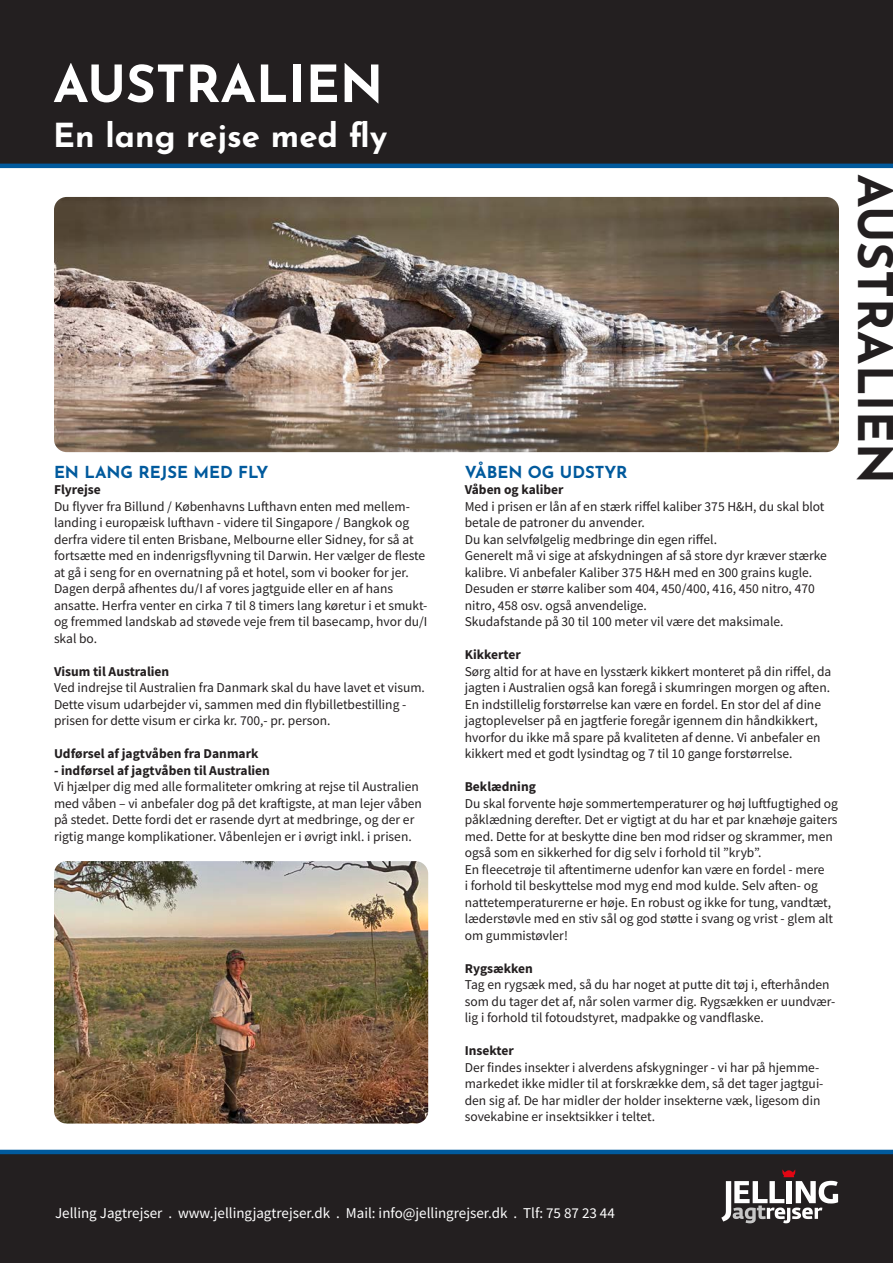
<style>
.page{position:relative;width:893px;height:1263px;background:#fff}
.page>*{position:absolute;margin:0;border:0;box-sizing:border-box;transform-origin:0 0}
.t1{font:700 51px "Josefin Sans";color:#fff}
.t2{font:700 48px "Josefin Sans";color:#231f20}
.t3{font:700 33px "Josefin Sans";color:#fff}
.t4{font:700 16.5px "Josefin Sans";color:#015a9d}
.t5{font:15px "Source Sans Pro";color:#fff}
.t6{font:13.5px/16.5px "Source Sans Pro";color:#231f20}
.t7{font:700 13.5px "Source Sans Pro";color:#231f20}
</style>
<div class="page">
<img style="left:54px;top:197px;width:785px;height:255px">
<div style="left:0;top:0;width:893px;height:168px;background:#231f20"></div>
<div style="left:0;top:1150px;width:893px;height:113px;background:#231f20"></div>
<svg style="left:721px;top:1169px;width:117px;height:54px"></svg>
<img style="left:54px;top:861px;width:374px;height:262px">
<h1 class="t1" style="left:53px;top:63px;width:332px">AUSTRALIEN</h1>
<h3 class="t3" style="left:53px;top:111px;width:336px">En lang rejse med fly</h3>
<p class="t4" style="left:54px;top:465px;width:216px">EN LANG REJSE MED FLY</p>
<p class="t7" style="left:54px;top:484px;width:48px">Flyrejse</p>
<p class="t6" style="left:54px;top:498px;width:375px">Du flyver fra Billund / Københavns Lufthavn enten med mellem&shy;landing i europæisk lufthavn - videre til Singapore / Bangkok og derfra videre til enten Brisbane, Melbourne eller Sidney, for så at fortsætte med en indenrigsflyvning til Darwin. Her vælger de fleste at gå i seng for en overnatning på et hotel, som vi booker for jer.<br>Dagen derpå afhentes du/I af vores jagtguide eller en af hans ansatte. Herfra venter en cirka 7 til 8 timers lang køretur i et smukt&shy;og fremmed landskab ad støvede veje frem til basecamp, hvor du/I skal bo.</p>
<p class="t7" style="left:54px;top:665px;width:117px">Visum til Australien</p>
<p class="t6" style="left:54px;top:680px;width:372px">Ved indrejse til Australien fra Danmark skal du have lavet et visum.<br>Dette visum udarbejder vi, sammen med din flybilletbestilling - prisen for dette visum er cirka kr. 700,- pr. person.</p>
<p class="t7" style="left:54px;top:744px;width:206px">Udførsel af jagtvåben fra Danmark</p>
<p class="t7" style="left:54px;top:761px;width:217px">- indførsel af jagtvåben til Australien</p>
<p class="t6" style="left:54px;top:779px;width:369px">Vi hjælper dig med alle formaliteter omkring at rejse til Australien med våben – vi anbefaler dog på det kraftigste, at man lejer våben på stedet. Dette fordi det er rasende dyrt at medbringe, og der er rigtig mange komplikationer. Våbenlejen er i øvrigt inkl. i prisen.</p>
<p class="t4" style="left:465px;top:465px;width:164px">VÅBEN OG UDSTYR</p>
<p class="t7" style="left:465px;top:484px;width:100px">Våben og kaliber</p>
<p class="t6" style="left:465px;top:498px;width:364px">Med i prisen er lån af en stærk riffel kaliber 375 H&amp;H, du skal blot betale de patroner du anvender.<br>Du kan selvfølgelig medbringe din egen riffel.<br>Generelt må vi sige at afskydningen af så store dyr kræver stærke kalibre. Vi anbefaler Kaliber 375 H&amp;H med en 300 grains kugle.<br>Desuden er større kaliber som 404, 450/400, 416, 450 nitro, 470 nitro, 458 osv. også anvendelige.<br>Skudafstande på 30 til 100 meter vil være det maksimale.</p>
<p class="t7" style="left:465px;top:649px;width:58px">Kikkerter</p>
<p class="t6" style="left:465px;top:663px;width:368px">Sørg altid for at have en lysstærk kikkert monteret på din riffel, da jagten i Australien også kan foregå i skumringen morgen og aften.<br>En indstillelig forstørrelse kan være en fordel. En stor del af dine jagtoplevelser på en jagtferie foregår igennem din håndkikkert, hvorfor du ikke må spare på kvaliteten af denne. Vi anbefaler en kikkert med et godt lysindtag og 7 til 10 gange forstørrelse.</p>
<p class="t7" style="left:465px;top:781px;width:73px">Beklædning</p>
<p class="t6" style="left:465px;top:795px;width:375px">Du skal forvente høje sommertemperaturer og høj luftfugtighed og påklædning derefter. Det er vigtigt at du har et par knæhøje gaiters med. Dette for at beskytte dine ben mod ridser og skrammer, men også som en sikkerhed for dig selv i forhold til ”kryb”.<br>En fleecetrøje til aftentimerne udenfor kan være en fordel - mere<br>i forhold til beskyttelse mod myg end mod kulde. Selv aften- og nattetemperaturerne er høje. En robust og ikke for tung, vandtæt, læderstøvle med en stiv sål og god støtte i svang og vrist - glem alt om gummistøvler!</p>
<p class="t7" style="left:465px;top:962px;width:70px">Rygsækken</p>
<p class="t6" style="left:465px;top:976px;width:372px">Tag en rygsæk med, så du har noget at putte dit tøj i, efterhånden som du tager det af, når solen varmer dig. Rygsækken er uundvær&shy;lig i forhold til fotoudstyret, madpakke og vandflaske.</p>
<p class="t7" style="left:465px;top:1045px;width:50px">Insekter</p>
<p class="t6" style="left:465px;top:1059px;width:360px">Der findes insekter i alverdens afskygninger - vi har på hjemme&shy;markedet ikke midler til at forskrække dem, så det tager jagtgui&shy;den sig af. De har midler der holder insekterne væk, ligesom din sovekabine er insektsikker i teltet.</p>
<h2 class="t2" style="left:895px;top:174px;width:312px;rotate:90deg">AUSTRALIEN</h2>
<p class="t5" style="left:55px;top:1206px;width:561px">Jelling Jagtrejser . www.jellingjagtrejser.dk . Mail: info@jellingrejser.dk . Tlf: 75 87 23 44</p>
</div>
